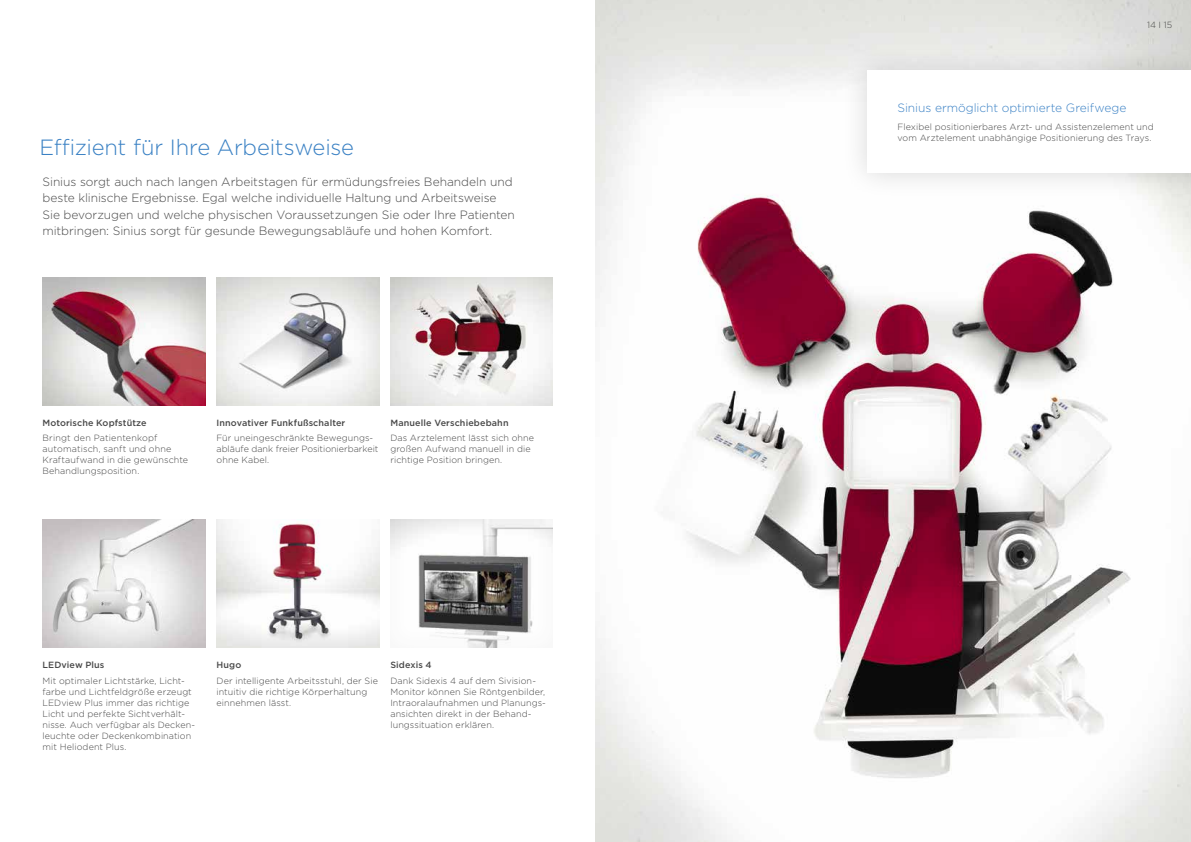
<style>
.page{position:relative;width:1191px;height:842px;background:#fff}
.page>*{position:absolute;margin:0;border:0;box-sizing:border-box;transform-origin:0 0}
.t1{font:300 22px "Gotham";letter-spacing:-.01em;color:#3a81c4}
.t2{font:300 12px/16.5px "Gotham";letter-spacing:-.005em;color:#484848}
.t3{font:300 12px "Gotham";letter-spacing:-.005em;color:#3a81c5}
.t4{font:300 9px/11px "Gotham";letter-spacing:.01em;color:#484848}
.t5{font:500 9px "Gotham";letter-spacing:.01em;color:#484848}
</style>
<div class="page">
<img style="left:595px;top:0;width:596px;height:842px">
<img style="left:43px;top:278px;width:162px;height:128px">
<div style="left:389px;top:518px;width:165px;height:130px;background:#484848;opacity:.05"></div>
<img style="left:216px;top:278px;width:163px;height:128px">
<img style="left:390px;top:278px;width:163px;height:128px">
<img style="left:216px;top:520px;width:163px;height:127px">
<div style="left:840px;top:44px;width:351px;height:155px;background:#000;opacity:.15"></div>
<div style="left:867px;top:71px;width:324px;height:102px;background:#fff"></div>
<img style="left:43px;top:520px;width:162px;height:127px">
<h1 class="t1" style="left:40px;top:133px;width:316px">Effizient für Ihre Arbeitsweise</h1>
<p class="t2" style="left:43px;top:173px;width:474px">Sinius sorgt auch nach langen Arbeitstagen für ermüdungsfreies Behandeln und beste klinische Ergebnisse. Egal welche individuelle Haltung und Arbeitsweise Sie bevorzugen und welche physischen Voraussetzungen Sie oder Ihre Patienten mitbringen: Sinius sorgt für gesunde Bewegungsabläufe und hohen Komfort.</p>
<p class="t5" style="left:43px;top:417px;width:106px">Motorische Kopfstütze</p>
<p class="t4" style="left:43px;top:432px;width:147px">Bringt den Patientenkopf automatisch, sanft und ohne<br>Kraftaufwand in die gewünschte<br>Behandlungsposition.</p>
<p class="t5" style="left:216px;top:417px;width:130px">Innovativer Funkfußschalter</p>
<p class="t4" style="left:216px;top:432px;width:163px">Für uneingeschränkte Bewegungs&shy;abläufe dank freier Positionierbarkeit ohne Kabel.</p>
<p class="t5" style="left:390px;top:417px;width:120px">Manuelle Verschiebebahn</p>
<p class="t4" style="left:390px;top:432px;width:145px">Das Arztelement lässt sich ohne großen Aufwand manuell in die richtige Position bringen.</p>
<p class="t5" style="left:43px;top:659px;width:63px">LEDview Plus</p>
<p class="t4" style="left:43px;top:675px;width:154px">Mit optimaler Lichtstärke, Licht&shy;farbe und Lichtfeldgröße erzeugt<br>LEDview Plus immer das richtige<br>Licht und perfekte Sichtverhält&shy;nisse. Auch verfügbar als Decken&shy;leuchte oder Deckenkombination mit Heliodent Plus.</p>
<p class="t5" style="left:216px;top:659px;width:26px">Hugo</p>
<p class="t4" style="left:216px;top:675px;width:163px">Der intelligente Arbeitsstuhl, der Sie intuitiv die richtige Körperhaltung einnehmen lässt.</p>
<p class="t5" style="left:390px;top:659px;width:43px">Sidexis 4</p>
<p class="t4" style="left:390px;top:675px;width:156px">Dank Sidexis 4 auf dem Sivision-<br>Monitor können Sie Röntgenbilder,<br>Intraoralaufnahmen und Planungs&shy;ansichten direkt in der Behand&shy;lungssituation erklären.</p>
<p class="t4" style="left:1147px;top:19px;width:27px">14 I 15</p>
<h2 class="t3" style="left:897px;top:100px;width:230px">Sinius ermöglicht optimierte Greifwege</h2>
<p class="t4" style="left:897px;top:121px;width:258px">Flexibel positionierbares Arzt- und Assistenzelement und vom Arztelement unabhängige Positionierung des Trays.</p>
</div>
